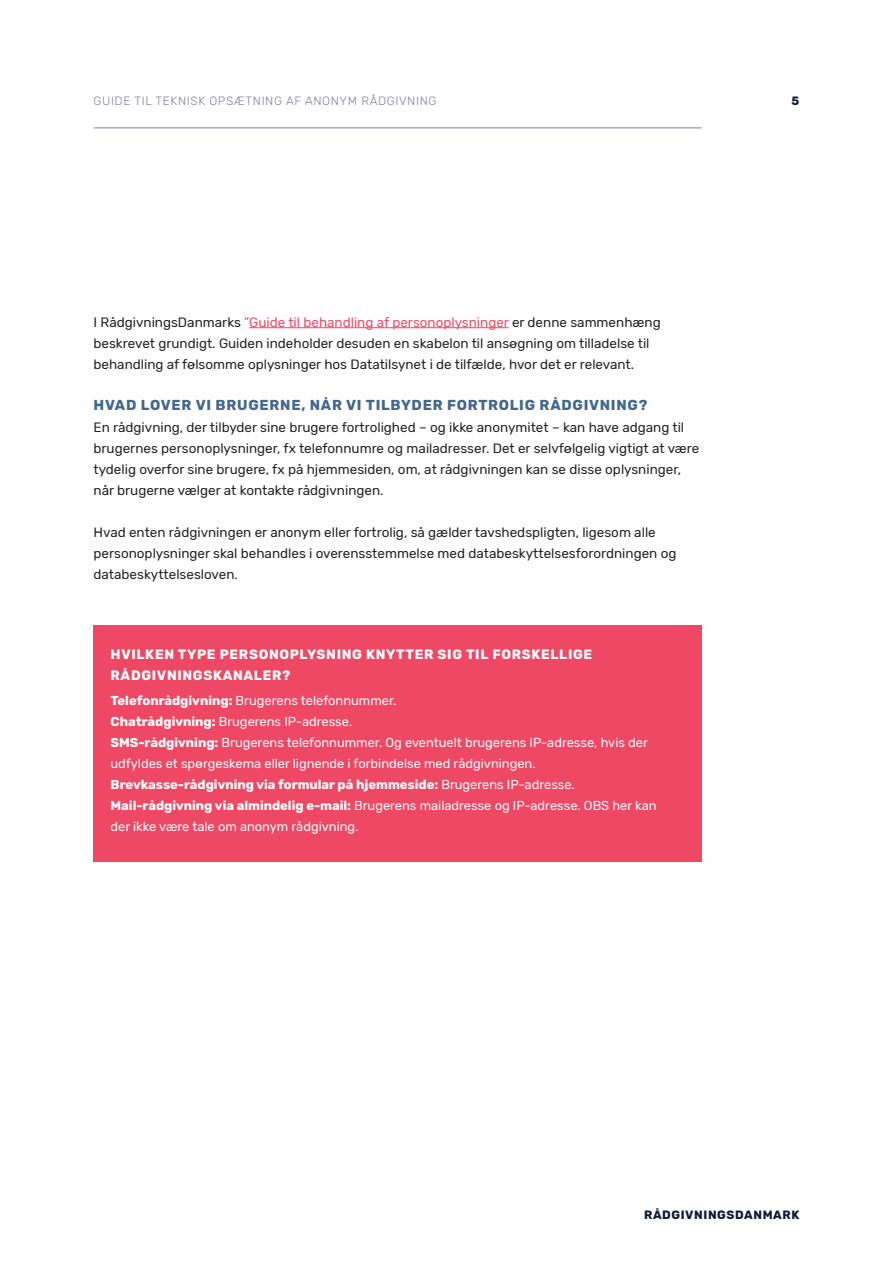
<style>
.page{position:relative;width:893px;height:1263px;background:#fff}
.page>*{position:absolute;margin:0;border:0;box-sizing:border-box;transform-origin:0 0}
.Niveau_2{font:700 14.4px "Rubik";letter-spacing:.05em;color:#43688d}
.Brødtekst{font:13.5px/21px "Rubik";color:#231f20}
.Boks_Rubrik{font:700 13.5px/21px "Rubik";letter-spacing:.05em;color:#fff}
.Boks_Brødtekst{font:12.9px/21px "Rubik";color:#fff}
.Boks_Brødtekst-2{font:700 12.9px "Rubik";color:#fff}
.t1{font:300 12px "Rubik";letter-spacing:.05em;color:#838294}
.t2{font:700 12px "Rubik";letter-spacing:.05em;color:#101b38}
.s1{color:#ee4865}
.s2{font-weight:700}
.s3{font-weight:400}
</style>
<div class="page">
<hr style="left:94px;top:128px;width:608px;height:1px;background:#838294">
<hr style="left:249px;top:327px;width:260px;height:1px;background:#ee4865">
<div style="left:94px;top:625px;width:608px;height:236px;background:#ee4865"></div>
<p class="t1" style="left:94px;top:94px;width:344px">GUIDE TIL TEKNISK OPSÆTNING AF ANONYM RÅDGIVNING</p>
<p class="Brødtekst" style="left:94px;top:312px;width:569px">I RådgivningsDanmarks <span class="s1">”Guide til behandling af personoplysninger</span> er denne sammenhæng beskrevet grundigt. Guiden indeholder desuden en skabelon til ansøgning om tilladelse til behandling af følsomme oplysninger hos Datatilsynet i de tilfælde, hvor det er relevant.</p>
<p class="Niveau_2" style="left:94px;top:396px;width:555px">HVAD LOVER VI BRUGERNE, NÅR VI TILBYDER FORTROLIG RÅDGIVNING?</p>
<p class="Brødtekst" style="left:94px;top:417px;width:607px">En rådgivning, der tilbyder sine brugere fortrolighed – og ikke anonymitet – kan have adgang til brugernes personoplysninger, fx telefonnumre og mailadresser. Det er selvfølgelig vigtigt at være tydelig overfor sine brugere, fx på hjemmesiden, om, at rådgivningen kan se disse oplysninger, når brugerne vælger at kontakte rådgivningen.</p>
<p class="Brødtekst" style="left:94px;top:522px;width:584px">Hvad enten rådgivningen er anonym eller fortrolig, så gælder tavshedspligten, ligesom alle personoplysninger skal behandles i overensstemmelse med databeskyttelsesforordningen og databeskyttelsesloven.</p>
<p class="Boks_Rubrik" style="left:111px;top:644px;width:483px">HVILKEN TYPE PERSONOPLYSNING KNYTTER SIG TIL FORSKELLIGE<br>RÅDGIVNINGSKANALER?</p>
<p class="Boks_Brødtekst" style="left:111px;top:690px;width:287px"><span class="s2">Telefonrådgivning:</span> Brugerens telefonnummer.</p>
<p class="Boks_Brødtekst" style="left:111px;top:711px;width:243px"><span class="s2">Chatrådgivning:</span> Brugerens IP-adresse.</p>
<p class="Boks_Brødtekst" style="left:111px;top:732px;width:539px"><span class="s2">SMS-rådgivning:</span> Brugerens telefonnummer. Og eventuelt brugerens IP-adresse, hvis der udfyldes et spørgeskema eller lignende i forbindelse med rådgivningen.</p>
<p class="Boks_Brødtekst-2" style="left:111px;top:777px;width:466px">Brevkasse-rådgivning via formular på hjemmeside: <span class="s3">Brugerens IP-adresse.</span></p>
<p class="Boks_Brødtekst" style="left:111px;top:795px;width:547px"><span class="s2">Mail-rådgivning via almindelig e-mail:</span> Brugerens mailadresse og IP-adresse. OBS her kan der ikke være tale om anonym rådgivning.</p>
<p class="t2" style="left:792px;top:94px;width:9px">5</p>
<p class="t2" style="left:644px;top:1208px;width:157px">RÅDGIVNINGSDANMARK</p>
</div>
